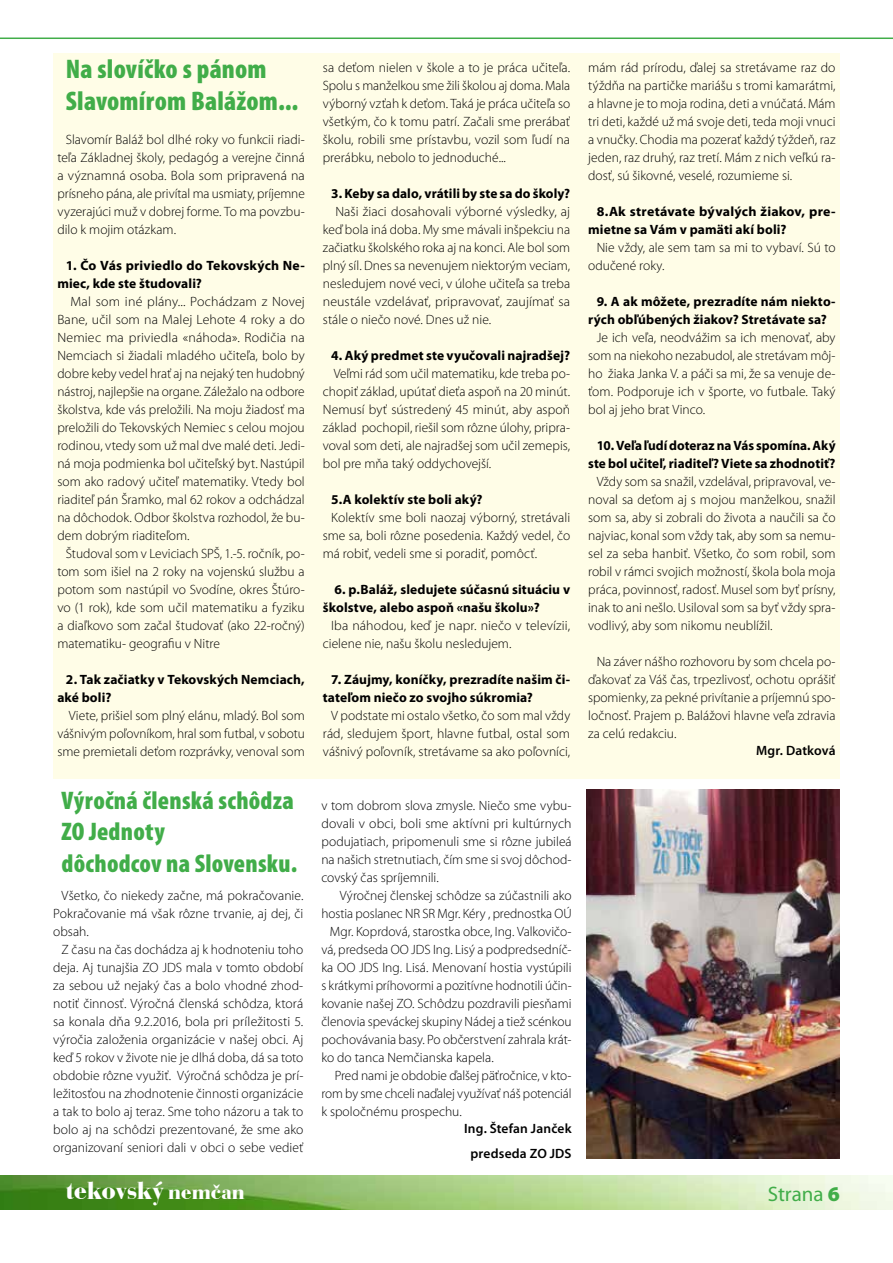
<style>
.page{position:relative;width:893px;height:1263px;background:#fff}
.page>*{position:absolute;margin:0;border:0;box-sizing:border-box;transform-origin:0 0}
.t1{font:900 condensed 27px/32.4px "Mini Pro";letter-spacing:.01em;color:#41ad49}
.t2{font:900 condensed 25.5px/31.5px "Mini Pro";letter-spacing:.01em;color:#41ad49}
.t3{font:900 25.5px "Bauer Bodoni BT";color:#fff}
.t4{font:21px "Mini Pro";color:#41ad49}
.t5{font:300 13.5px/18px "Mini Pro";color:#000;text-align:justify}
.t6{font:700 13.5px/18px "Mini Pro";letter-spacing:.01em;color:#000}
.t7{font:600 13.5px/25px "Mini Pro";letter-spacing:.015em;color:#000;text-align:center}
.s1{font-size:21px}
.s2{font-weight:900}
</style>
<div class="page">
<img style="left:0;top:1176px;width:893px;height:34px">
<hr style="left:0;top:38px;width:893px;height:1px;background:#41ad49">
<div style="left:53px;top:53px;width:787px;height:725px;background:#fffde7"></div>
<img style="left:586px;top:790px;width:254px;height:369px">
<h1 class="t1" style="left:66px;top:53px;width:234px">Na slovíčko s pánom<br>Slavomírom Balážom...</h1>
<p class="t5" style="left:57px;top:131px;width:249px;text-indent:9px">Slavomír Baláž bol dlhé roky vo funkcii riadi&shy;teľa Základnej školy, pedagóg a verejne činná a významná osoba. Bola som pripravená na prísneho pána, ale privítal ma usmiaty, príjemne vyzerajúci muž v dobrej forme. To ma povzbu&shy;dilo k mojim otázkam.</p>
<p class="t6" style="left:57px;top:257px;width:249px;text-indent:9px">1. Čo Vás priviedlo do Tekovských Ne&shy;miec, kde ste študovali?</p>
<p class="t5" style="left:57px;top:293px;width:249px;text-indent:13px">Mal som iné plány... Pochádzam z Novej Bane, učil som na Malej Lehote 4 roky a do Nemiec ma priviedla «náhoda». Rodičia na Nemciach si žiadali mladého učiteľa, bolo by dobre keby vedel hrať aj na nejaký ten hudobný nástroj, najlepšie na organe. Záležalo na odbore školstva, kde vás preložili. Na moju žiadosť ma preložili do Tekovských Nemiec s celou mojou rodinou, vtedy som už mal dve malé deti. Jedi&shy;ná moja podmienka bol učiteľský byt. Nastúpil som ako radový učiteľ matematiky. Vtedy bol riaditeľ pán Šramko, mal 62 rokov a odchádzal na dôchodok. Odbor školstva rozhodol, že bu&shy;dem dobrým riaditeľom.</p>
<p class="t5" style="left:57px;top:545px;width:249px;text-indent:9px">Študoval som v Leviciach SPŠ, 1.-5. ročník, po&shy;tom som išiel na 2 roky na vojenskú službu a potom som nastúpil vo Svodíne, okres Štúro&shy;vo (1 rok), kde som učil matematiku a fyziku a diaľkovo som začal študovať (ako 22-ročný) matematiku- geografiu v Nitre</p>
<p class="t6" style="left:57px;top:671px;width:249px;text-indent:9px">2. Tak začiatky v Tekovských Nemciach, aké boli?</p>
<p class="t5" style="left:57px;top:707px;width:249px;text-indent:11px">Viete, prišiel som plný elánu, mladý. Bol som vášnivým poľovníkom, hral som futbal, v sobotu sme premietali deťom rozprávky, venoval som</p>
<h2 class="t2" style="left:62px;top:785px;width:237px">Výročná členská schôdza<br>ZO Jednoty<br>dôchodcov na Slovensku.</h2>
<p class="t5" style="left:53px;top:887px;width:252px;text-indent:9px">Všetko, čo niekedy začne, má pokračovanie.<br>Pokračovanie má však rôzne trvanie, aj dej, či obsah.</p>
<p class="t5" style="left:53px;top:941px;width:252px;text-indent:9px">Z času na čas dochádza aj k hodnoteniu toho deja. Aj tunajšia ZO JDS mala v tomto období za sebou už nejaký čas a bolo vhodné zhod&shy;notiť činnosť. Výročná členská schôdza, ktorá sa konala dňa 9.2.2016, bola pri príležitosti 5. výročia založenia organizácie v našej obci. Aj keď 5 rokov v živote nie je dlhá doba, dá sa toto obdobie rôzne využiť. Výročná schôdza je prí&shy;ležitosťou na zhodnotenie činnosti organizácie a tak to bolo aj teraz. Sme toho názoru a tak to bolo aj na schôdzi prezentované, že sme ako organizovaní seniori dali v obci o sebe vedieť</p>
<p class="t5" style="left:323px;top:59px;width:249px">sa deťom nielen v škole a to je práca učiteľa.<br>Spolu s manželkou sme žili školou aj doma. Mala výborný vzťah k deťom. Taká je práca učiteľa so všetkým, čo k tomu patrí. Začali sme prerábať školu, robili sme prístavbu, vozil som ľudí na prerábku, nebolo to jednoduché...</p>
<p class="t6" style="left:331px;top:185px;width:240px">3. Keby sa dalo, vrátili by ste sa do školy?</p>
<p class="t5" style="left:323px;top:203px;width:249px;text-indent:13px">Naši žiaci dosahovali výborné výsledky, aj keď bola iná doba. My sme mávali inšpekciu na začiatku školského roka aj na konci. Ale bol som plný síl. Dnes sa nevenujem niektorým veciam, nesledujem nové veci, v úlohe učiteľa sa treba neustále vzdelávať, pripravovať, zaujímať sa stále o niečo nové. Dnes už nie.</p>
<p class="t6" style="left:331px;top:347px;width:240px">4. Aký predmet ste vyučovali najradšej?</p>
<p class="t5" style="left:323px;top:365px;width:249px;text-indent:11px">Veľmi rád som učil matematiku, kde treba po&shy;chopiť základ, upútať dieťa aspoň na 20 minút.<br>Nemusí byť sústredený 45 minút, aby aspoň základ pochopil, riešil som rôzne úlohy, pripra&shy;voval som deti, ale najradšej som učil zemepis, bol pre mňa taký oddychovejší.</p>
<p class="t6" style="left:331px;top:491px;width:153px">5.A kolektív ste boli aký?</p>
<p class="t5" style="left:323px;top:509px;width:249px;text-indent:9px">Kolektív sme boli naozaj výborný, stretávali sme sa, boli rôzne posedenia. Každý vedel, čo má robiť, vedeli sme si poradiť, pomôcť.</p>
<p class="t6" style="left:323px;top:581px;width:249px;text-indent:12px">6. p.Baláž, sledujete súčasnú situáciu v školstve, alebo aspoň «našu školu»?</p>
<p class="t5" style="left:323px;top:617px;width:249px;text-indent:9px">Iba náhodou, keď je napr. niečo v televízii, cielene nie, našu školu nesledujem.</p>
<p class="t6" style="left:323px;top:671px;width:249px;text-indent:9px">7. Záujmy, koníčky, prezradíte našim či&shy;tateľom niečo zo svojho súkromia?</p>
<p class="t5" style="left:323px;top:707px;width:249px;text-indent:9px">V podstate mi ostalo všetko, čo som mal vždy rád, sledujem šport, hlavne futbal, ostal som vášnivý poľovník, stretávame sa ako poľovníci,</p>
<p class="t5" style="left:588px;top:59px;width:249px">mám rád prírodu, ďalej sa stretávame raz do týždňa na partičke mariášu s tromi kamarátmi, a hlavne je to moja rodina, deti a vnúčatá. Mám tri deti, každé už má svoje deti, teda moji vnuci a vnučky. Chodia ma pozerať každý týždeň, raz jeden, raz druhý, raz tretí. Mám z nich veľkú ra&shy;dosť, sú šikovné, veselé, rozumieme si.</p>
<p class="t6" style="left:588px;top:203px;width:249px;text-indent:9px">8.Ak stretávate bývalých žiakov, pre&shy;mietne sa Vám v pamäti akí boli?</p>
<p class="t5" style="left:588px;top:239px;width:249px;text-indent:9px">Nie vždy, ale sem tam sa mi to vybaví. Sú to odučené roky.</p>
<p class="t6" style="left:588px;top:293px;width:249px;text-indent:9px">9. A ak môžete, prezradíte nám niekto&shy;rých obľúbených žiakov? Stretávate sa?</p>
<p class="t5" style="left:588px;top:329px;width:249px;text-indent:9px">Je ich veľa, neodvážim sa ich menovať, aby som na niekoho nezabudol, ale stretávam môj&shy;ho žiaka Janka V. a páči sa mi, že sa venuje de&shy;ťom. Podporuje ich v športe, vo futbale. Taký bol aj jeho brat Vinco.</p>
<p class="t6" style="left:588px;top:437px;width:249px;text-align:right">10. Veľa ľudí doteraz na Vás spomína. Aký ste bol učiteľ, riaditeľ? Viete sa zhodnotiť?</p>
<p class="t5" style="left:588px;top:473px;width:249px;text-indent:9px">Vždy som sa snažil, vzdelával, pripravoval, ve&shy;noval sa deťom aj s mojou manželkou, snažil som sa, aby si zobrali do života a naučili sa čo najviac, konal som vždy tak, aby som sa nemu&shy;sel za seba hanbiť. Všetko, čo som robil, som robil v rámci svojich možností, škola bola moja práca, povinnosť, radosť. Musel som byť prísny, inak to ani nešlo. Usiloval som sa byť vždy spra&shy;vodlivý, aby som nikomu neublížil.</p>
<p class="t5" style="left:588px;top:653px;width:249px;text-indent:9px">Na záver nášho rozhovoru by som chcela po&shy;ďakovať za Váš čas, trpezlivosť, ochotu oprášiť spomienky, za pekné privítanie a príjemnú spo&shy;ločnosť. Prajem p. Balážovi hlavne veľa zdravia za celú redakciu.</p>
<p class="t7" style="left:756px;top:738px;width:81px">Mgr. Datková</p>
<p class="t5" style="left:321px;top:797px;width:252px">v tom dobrom slova zmysle. Niečo sme vybu&shy;dovali v obci, boli sme aktívni pri kultúrnych podujatiach, pripomenuli sme si rôzne jubileá na našich stretnutiach, čím sme si svoj dôchod&shy;covský čas spríjemnili.</p>
<p class="t5" style="left:340px;top:887px;width:233px">Výročnej členskej schôdze sa zúčastnili ako</p>
<p class="t5" style="left:321px;top:905px;width:252px">hostia poslanec NR SR Mgr. Kéry , prednostka OÚ</p>
<p class="t5" style="left:330px;top:923px;width:243px">Mgr. Koprdová, starostka obce, Ing. Valkovičo-</p>
<p class="t5" style="left:321px;top:941px;width:252px">vá, predseda OO JDS Ing. Lisý a podpredsedníč-</p>
<p class="t5" style="left:321px;top:959px;width:252px">ka OO JDS Ing. Lisá. Menovaní hostia vystúpili</p>
<p class="t5" style="left:321px;top:977px;width:252px">s krátkymi príhovormi a pozitívne hodnotili účin-</p>
<p class="t5" style="left:321px;top:995px;width:252px">kovanie našej ZO. Schôdzu pozdravili piesňami</p>
<p class="t5" style="left:321px;top:1013px;width:252px">členovia speváckej skupiny Nádej a tiež scénkou</p>
<p class="t5" style="left:321px;top:1031px;width:252px">pochovávania basy. Po občerstvení zahrala krát-</p>
<p class="t5" style="left:321px;top:1049px;width:174px">ko do tanca Nemčianska kapela.</p>
<p class="t5" style="left:335px;top:1067px;width:238px">Pred nami je obdobie ďalšej päťročnice, v kto-</p>
<p class="t5" style="left:321px;top:1085px;width:252px">rom by sme chceli naďalej využívať náš potenciál</p>
<p class="t5" style="left:321px;top:1103px;width:142px">k spoločnému prospechu.</p>
<p class="t7" style="left:464px;top:1116px;width:109px">Ing. Štefan Janček predseda ZO JDS</p>
<h2 class="t3" style="left:66px;top:1175px;width:180px">tekovský <span class="s1">nemčan</span></h2>
<h3 class="t4" style="left:768px;top:1182px;width:74px">Strana <span class="s2">6</span></h3>
</div>
